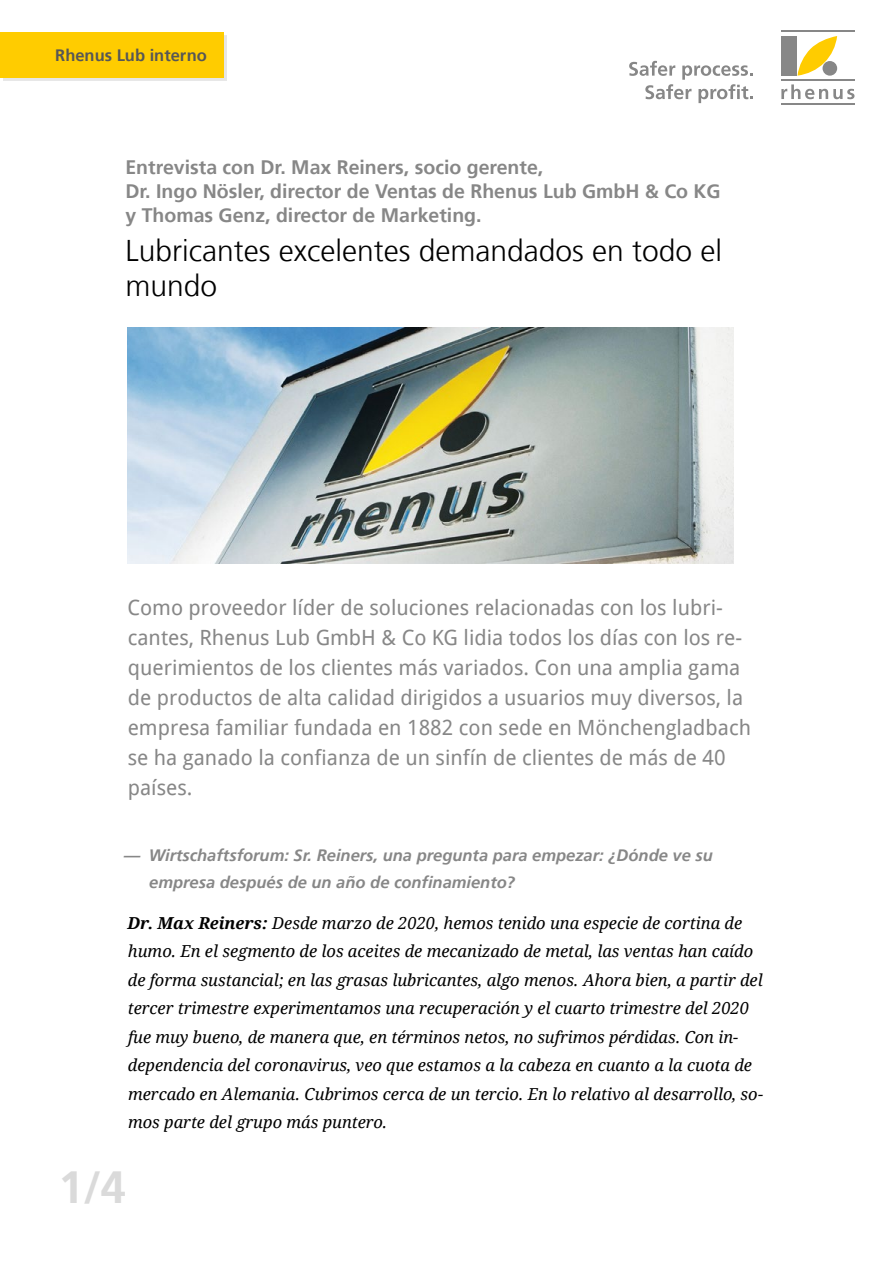
<style>
.page{position:relative;width:893px;height:1263px;background:#fff}
.page>*{position:absolute;margin:0;border:0;box-sizing:border-box;transform-origin:0 0}
.t1{font:700 45px "Frutiger 65";color:#dadada}
.t2{font:300 30px/34.5px "Frutiger";color:#000}
.t3{font:21px/30px "Droid Sans";color:#878787}
.t4{font:700 19.5px/24px "Frutiger 65";color:#878787}
.t5{font:italic 16.5px/28.5px "Droid Serif";color:#000}
.t6{font:italic 700 16.5px/27px "Frutiger 66";color:#878787}
.t7{font:700 16.5px "Frutiger 65";color:#575756}
.s1{font-weight:700}
</style>
<div class="page">
<img style="left:128px;top:327px;width:605px;height:237px">
<div style="left:3px;top:35px;width:224px;height:46px;background:#e6e6e6"></div>
<div style="left:0;top:32px;width:224px;height:46px;background:#fc0"></div>
<svg style="left:781px;top:84px;width:73px;height:15px"></svg>
<svg style="left:797px;top:36px;width:40px;height:40px"></svg>
<div style="left:781px;top:36px;width:16px;height:40px;background:#878787"></div>
<div style="left:822px;top:61px;width:15px;height:15px;background:#878787;border-radius:50%"></div>
<hr style="left:781px;top:31px;width:73px;height:1px;background:#878787">
<hr style="left:781px;top:80px;width:73px;height:1px;background:#878787">
<hr style="left:781px;top:103px;width:73px;height:1px;background:#878787">
<svg style="left:629px;top:61px;width:124px;height:42px"></svg>
<p class="t7" style="left:55px;top:45px;width:153px">Rhenus Lub interno</p>
<p class="t4" style="left:125px;top:156px;width:597px">Entrevista con Dr. Max Reiners, socio gerente,<br>Dr. Ingo Nösler, director de Ventas de Rhenus Lub GmbH &amp; Co KG y Thomas Genz, director de Marketing.</p>
<h2 class="t2" style="left:125px;top:234px;width:598px">Lubricantes excelentes demandados en todo el mundo</h2>
<p class="t3" style="left:127px;top:593px;width:625px">Como proveedor líder de soluciones relacionadas con los lubri&shy;cantes, Rhenus Lub GmbH &amp; Co KG lidia todos los días con los re&shy;querimientos de los clientes más variados. Con una amplia gama de productos de alta calidad dirigidos a usuarios muy diversos, la empresa familiar fundada en 1882 con sede en Mönchengladbach se ha ganado la confianza de un sinfín de clientes de más de 40 países.</p>
<p class="t6" style="left:149px;top:841px;width:565px;text-indent:-26px">— Wirtschaftsforum: Sr. Reiners, una pregunta para empezar: ¿Dónde ve su empresa después de un año de confinamiento?</p>
<p class="t5" style="left:127px;top:909px;width:637px"><span class="s1">Dr. Max Reiners:</span> Desde marzo de 2020, hemos tenido una especie de cortina de humo. En el segmento de los aceites de mecanizado de metal, las ventas han caído de forma sustancial; en las grasas lubricantes, algo menos. Ahora bien, a partir del tercer trimestre experimentamos una recuperación y el cuarto trimestre del 2020 fue muy bueno, de manera que, en términos netos, no sufrimos pérdidas. Con in&shy;dependencia del coronavirus, veo que estamos a la cabeza en cuanto a la cuota de mercado en Alemania. Cubrimos cerca de un tercio. En lo relativo al desarrollo, so&shy;mos parte del grupo más puntero.</p>
<h1 class="t1" style="left:58px;top:1161px;width:69px">1/4</h1>
</div>
